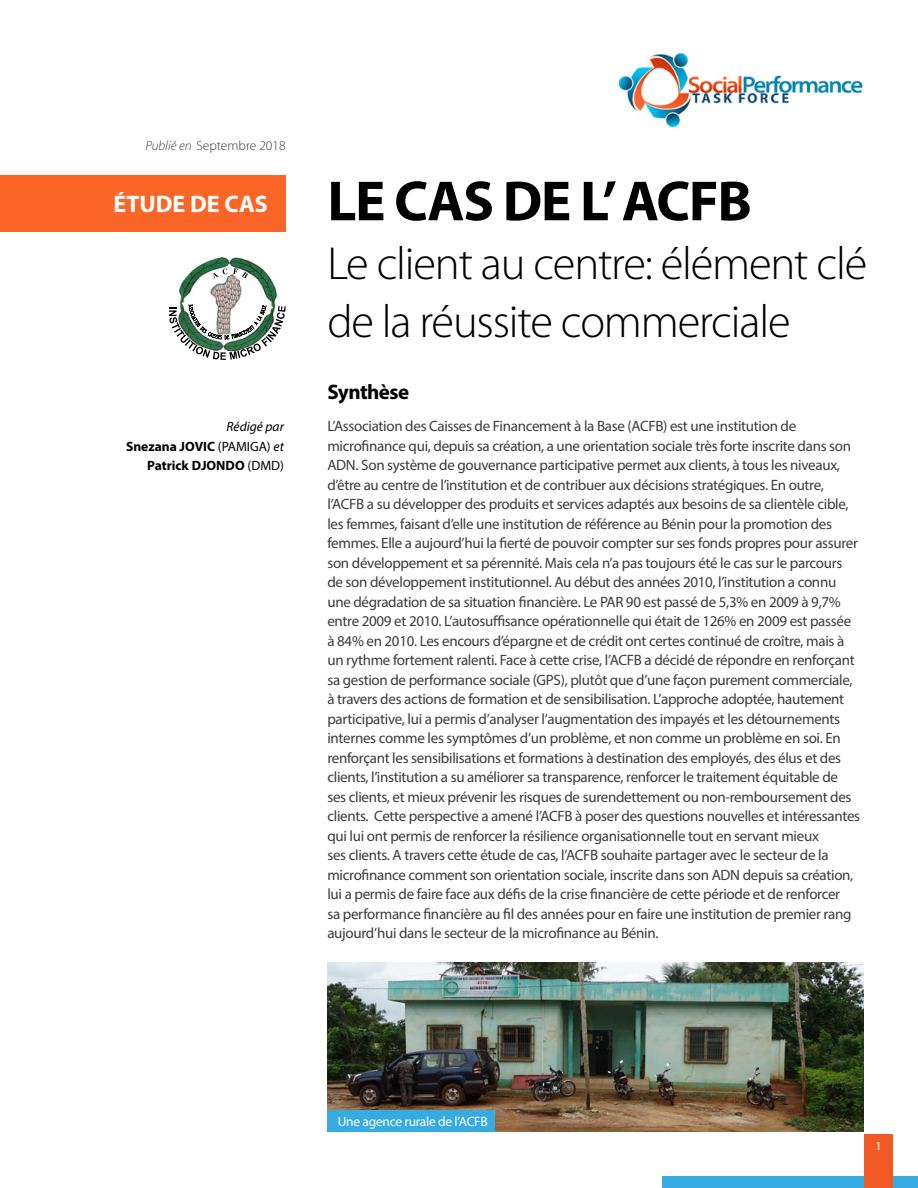
<style>
.page{position:relative;width:918px;height:1188px;background:#fff}
.page>*{position:absolute;margin:0;border:0;box-sizing:border-box;transform-origin:0 0}
.t1{font:700 57px "Myriad Pro";letter-spacing:-.025em;color:#000}
.t2{font:300 46.5px/58.5px "Myriad Pro";letter-spacing:-.025em;color:#000}
.t3{font:700 24px "Myriad Pro";color:#fff}
.t4{font:700 21px "Myriad Pro";letter-spacing:-.025em;color:#000}
.t5{font:15px/19.5px "Myriad Pro";letter-spacing:-.02em;color:#3c3c3b}
.t6{font:700 13.5px/19.5px "Myriad Pro";color:#000;text-align:right}
.t7{font:13.5px "Myriad Pro";letter-spacing:-.02em;color:#fff}
.t8{font:300 13.5px "Myriad Pro";color:#3c3c3b}
.t9{font:12px "Myriad Pro";color:#fff}
.s1{font-style:italic}
.s2{font-weight:400;font-style:italic}
.s3{font-weight:400}
</style>
<div class="page">
<img style="left:618px;top:53px;width:245px;height:75px">
<div style="left:0;top:175px;width:286px;height:57px;background:#fb6628"></div>
<div style="left:662px;top:1177px;width:256px;height:11px;background:#35abe2"></div>
<div style="left:864px;top:1134px;width:29px;height:54px;background:#f15925"></div>
<img style="left:327px;top:963px;width:537px;height:169px">
<div style="left:327px;top:1111px;width:168px;height:21px;background:#35abe2"></div>
<img style="left:179px;top:257px;width:98px;height:47px">
<svg style="left:214px;top:268px;width:34px;height:11px"></svg>
<svg style="left:169px;top:304px;width:117px;height:56px"></svg>
<p class="t8" style="left:146px;top:138px;width:142px"><span class="s1">Publié en</span> Septembre 2018</p>
<h3 class="t3" style="left:113px;top:189px;width:156px">ÉTUDE DE CAS</h3>
<p class="t6" style="left:126px;top:416px;width:159px"><span class="s2">Rédigé par<br></span>Snezana JOVIC <span class="s3">(PAMIGA)</span> <span class="s2">et<br></span>Patrick DJONDO <span class="s3">(DMD)</span></p>
<h1 class="t1" style="left:327px;top:164px;width:426px">LE CAS DE L’ ACFB</h1>
<h2 class="t2" style="left:327px;top:235px;width:541px">Le client au centre: élément clé de la réussite commerciale</h2>
<h3 class="t4" style="left:327px;top:378px;width:83px">Synthèse</h3>
<p class="t5" style="left:327px;top:416px;width:534px">L’Association des Caisses de Financement à la Base (ACFB) est une institution de microfinance qui, depuis sa création, a une orientation sociale très forte inscrite dans son ADN. Son système de gouvernance participative permet aux clients, à tous les niveaux, d’être au centre de l’institution et de contribuer aux décisions stratégiques. En outre, l’ACFB a su développer des produits et services adaptés aux besoins de sa clientèle cible, les femmes, faisant d’elle une institution de référence au Bénin pour la promotion des femmes. Elle a aujourd’hui la fierté de pouvoir compter sur ses fonds propres pour assurer son développement et sa pérennité. Mais cela n’a pas toujours été le cas sur le parcours de son développement institutionnel. Au début des années 2010, l’institution a connu une dégradation de sa situation financière. Le PAR 90 est passé de 5,3% en 2009 à 9,7% entre 2009 et 2010. L’autosuffisance opérationnelle qui était de 126% en 2009 est passée à 84% en 2010. Les encours d’épargne et de crédit ont certes continué de croître, mais à un rythme fortement ralenti. Face à cette crise, l’ACFB a décidé de répondre en renforçant sa gestion de performance sociale (GPS), plutôt que d’une façon purement commerciale, à travers des actions de formation et de sensibilisation. L’approche adoptée, hautement participative, lui a permis d’analyser l’augmentation des impayés et les détournements internes comme les symptômes d’un problème, et non comme un problème en soi. En renforçant les sensibilisations et formations à destination des employés, des élus et des clients, l’institution a su améliorer sa transparence, renforcer le traitement équitable de ses clients, et mieux prévenir les risques de surendettement ou non-remboursement des clients. Cette perspective a amené l’ACFB à poser des questions nouvelles et intéressantes qui lui ont permis de renforcer la résilience organisationnelle tout en servant mieux<br>ses clients. A travers cette étude de cas, l’ACFB souhaite partager avec le secteur de la microfinance comment son orientation sociale, inscrite dans son ADN depuis sa création, lui a permis de faire face aux défis de la crise financière de cette période et de renforcer<br>sa performance financière au fil des années pour en faire une institution de premier rang aujourd’hui dans le secteur de la microfinance au Bénin.</p>
<p class="t7" style="left:338px;top:1113px;width:152px">Une agence rurale de l’ACFB</p>
<p class="t9" style="left:875px;top:1139px;width:8px">1</p>
</div>
